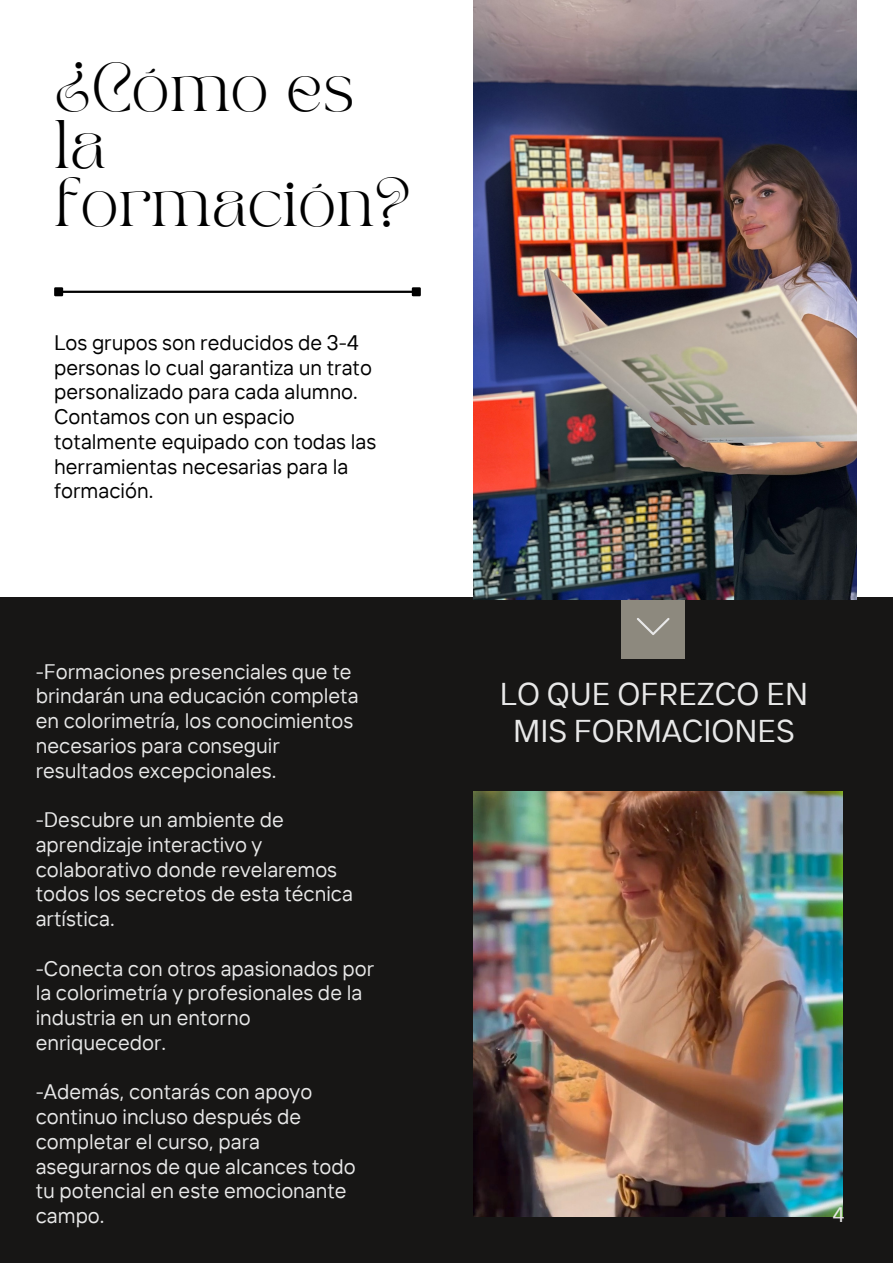
<style>
.page{position:relative;width:893px;height:1264px;background:#fff}
.page>*{position:absolute;margin:0;border:0;box-sizing:border-box;transform-origin:0 0}
.t1{font:48px/57.3px "TAN PEARL Regular";color:#000}
.t2{font:31.5px/37px "TT Interphases";color:#e8e8e8;text-align:center}
.t3{font:21px/24.8px "TT Interphases";color:#e8e8e8}
.t4{font:21px/24.8px "TT Interphases";color:#000}
</style>
<div class="page">
<div style="left:0;top:597px;width:892px;height:665px;background:#171615"></div>
<div style="left:621px;top:591px;width:64px;height:67px;background:#8d897e"></div>
<svg style="left:637px;top:618px;width:32px;height:17px"></svg>
<hr style="left:63px;top:291px;width:349px;height:2px;background:#000">
<div style="left:55px;top:288px;width:7px;height:7px;background:#000"></div>
<div style="left:54px;top:287px;width:9px;height:9px;border:2px solid #000"></div>
<div style="left:413px;top:288px;width:6px;height:7px;background:#000"></div>
<div style="left:412px;top:287px;width:9px;height:9px;border:2px solid #000"></div>
<img style="left:473px;top:0;width:383px;height:599px">
<img style="left:473px;top:791px;width:369px;height:425px">
<p class="t1" style="left:54px;top:64px;width:359px">¿Cómo es la formación?</p>
<p class="t4" style="left:54px;top:330px;width:319px">Los grupos son reducidos de 3-4 personas lo cual garantiza un trato</p>
<p class="t4" style="left:54px;top:379px;width:305px">personalizado para cada alumno.<br>Contamos con un espacio</p>
<p class="t4" style="left:54px;top:428px;width:323px">totalmente equipado con todas las herramientas necesarias para la</p>
<p class="t4" style="left:54px;top:478px;width:101px">formación.</p>
<p class="t3" style="left:36px;top:658px;width:324px">-Formaciones presenciales que te brindarán una educación completa en colorimetría, los conocimientos necesarios para conseguir resultados excepcionales.</p>
<p class="t3" style="left:36px;top:806px;width:319px">-Descubre un ambiente de aprendizaje interactivo y colaborativo donde revelaremos todos los secretos de esta técnica artística.</p>
<p class="t3" style="left:36px;top:955px;width:340px">-Conecta con otros apasionados por la colorimetría y profesionales de la industria en un entorno enriquecedor.</p>
<p class="t3" style="left:36px;top:1079px;width:322px">-Además, contarás con apoyo continuo incluso después de completar el curso, para asegurarnos de que alcances todo tu potencial en este emocionante campo.</p>
<p class="t2" style="left:500px;top:674px;width:309px">LO QUE OFREZCO EN<br>MIS FORMACIONES</p>
<p class="t3" style="left:832px;top:1201px;width:13px">4</p>
</div>
